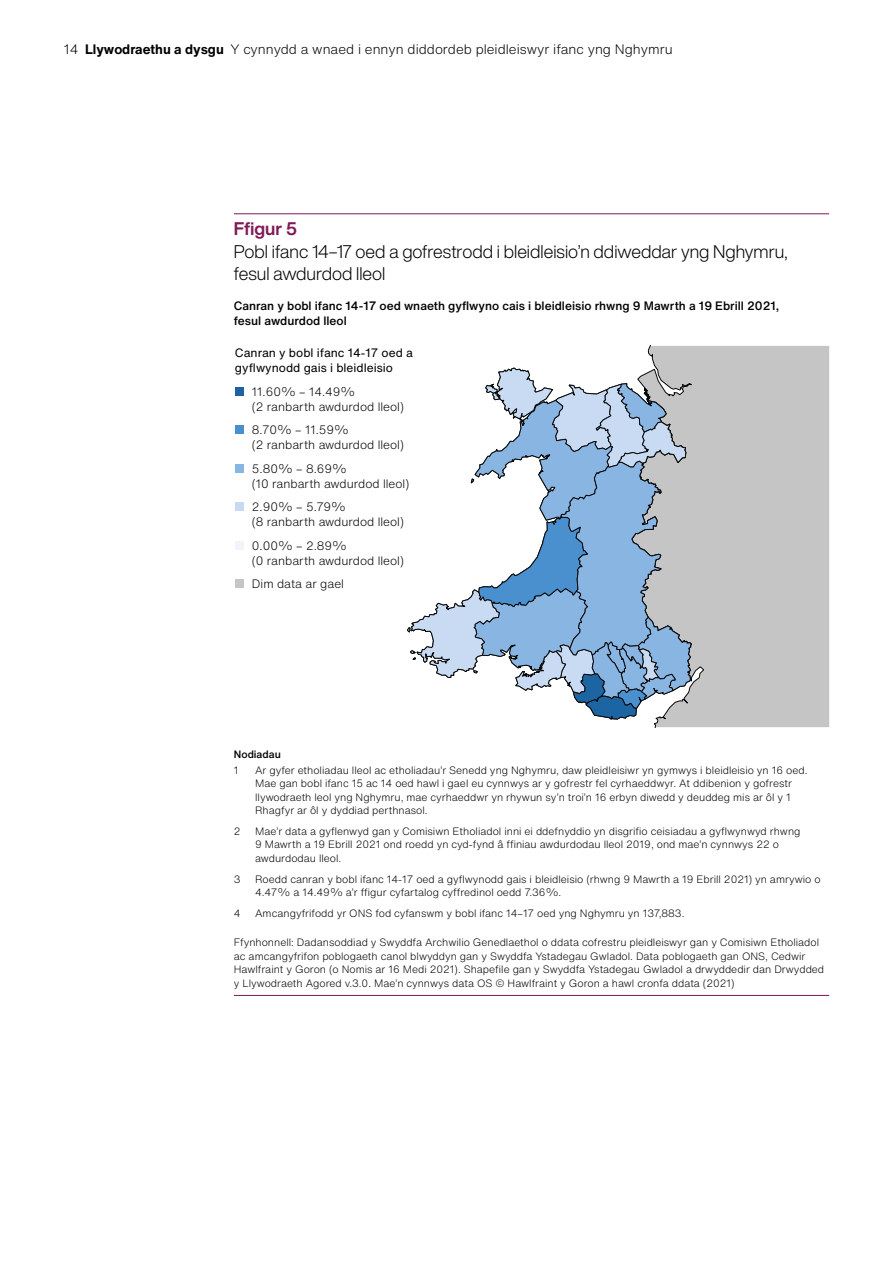
<style>
.page{position:relative;width:893px;height:1263px;background:#fff}
.page>*{position:absolute;margin:0;border:0;box-sizing:border-box;transform-origin:0 0}
.t1{font:300 18px/22.5px "Helvetica Now Display";color:#000}
.t2{font:300 13.5px "Helvetica Now Text";color:#000}
.t3{font:300 12px/15px "Helvetica Now Text";color:#000}
.t4{font:500 12px/15px "Helvetica Now Text";color:#000}
.t5{font:12px/15px "Helvetica Now Text";color:#000}
.t6{font:300 10.5px/13.5px "Helvetica Now Text";color:#000}
.t7{font:500 10.5px/15.6px "Helvetica Now Text";color:#000}
.s1{font-weight:700}
.s2{font-weight:700;color:#7f1a57}
.s3{font-weight:300}
</style>
<div class="page">
<hr style="left:234px;top:213px;width:595px;height:1px;background:#7f1a57">
<svg style="left:513px;top:346px;width:316px;height:381px;background:#c9c9c9"></svg>
<svg style="left:407px;top:368px;width:285px;height:351px"></svg>
<hr style="left:234px;top:995px;width:595px;height:1px;background:#7f1a57">
<div style="left:235px;top:387px;width:8px;height:9px;background:#1e63a1"></div>
<div style="left:235px;top:426px;width:8px;height:8px;background:#498fce"></div>
<div style="left:235px;top:464px;width:8px;height:9px;background:#88b5e3"></div>
<div style="left:235px;top:503px;width:8px;height:8px;background:#c8daf3"></div>
<div style="left:235px;top:541px;width:8px;height:9px;background:#f0f5fc"></div>
<div style="left:235px;top:580px;width:8px;height:8px;background:#c5c5c5"></div>
<p class="t2" style="left:64px;top:39px;width:610px">14 <span class="s1">Llywodraethu a dysgu</span> Y cynnydd a wnaed i ennyn diddordeb pleidleiswyr ifanc yng Nghymru</p>
<p class="t1" style="left:234px;top:218px;width:555px"><span class="s2">Ffigur 5<br></span>Pobl ifanc 14–17 oed a gofrestrodd i bleidleisio’n ddiweddar yng Nghymru, fesul awdurdod lleol</p>
<p class="t4" style="left:234px;top:298px;width:547px">Canran y bobl ifanc 14-17 oed wnaeth gyflwyno cais i bleidleisio rhwng 9 Mawrth a 19 Ebrill 2021, fesul awdurdod lleol</p>
<p class="t5" style="left:235px;top:345px;width:180px">Canran y bobl ifanc 14-17 oed a gyflwynodd gais i bleidleisio</p>
<p class="t3" style="left:252px;top:383px;width:154px">11.60% – 14.49%<br>(2 ranbarth awdurdod lleol)</p>
<p class="t3" style="left:252px;top:422px;width:154px">8.70% – 11.59%<br>(2 ranbarth awdurdod lleol)</p>
<p class="t3" style="left:252px;top:460px;width:159px">5.80% – 8.69%<br>(10 ranbarth awdurdod lleol)</p>
<p class="t3" style="left:252px;top:499px;width:154px">2.90% – 5.79%<br>(8 ranbarth awdurdod lleol)</p>
<p class="t3" style="left:252px;top:537px;width:154px">0.00% – 2.89%<br>(0 ranbarth awdurdod lleol)</p>
<p class="t3" style="left:252px;top:576px;width:94px">Dim data ar gael</p>
<p class="t7" style="left:234px;top:746px;width:49px">Nodiadau<br><span class="s3">1</span></p>
<p class="t6" style="left:255px;top:763px;width:554px">Ar gyfer etholiadau lleol ac etholiadau’r Senedd yng Nghymru, daw pleidleisiwr yn gymwys i bleidleisio yn 16 oed.<br>Mae gan bobl ifanc 15 ac 14 oed hawl i gael eu cynnwys ar y gofrestr fel cyrhaeddwyr. At ddibenion y gofrestr llywodraeth leol yng Nghymru, mae cyrhaeddwr yn rhywun sy’n troi’n 16 erbyn diwedd y deuddeg mis ar ôl y 1<br>Rhagfyr ar ôl y dyddiad perthnasol.</p>
<p class="t6" style="left:234px;top:824px;width:8px">2</p>
<p class="t6" style="left:255px;top:824px;width:547px">Mae’r data a gyflenwyd gan y Comisiwn Etholiadol inni ei ddefnyddio yn disgrifio ceisiadau a gyflwynwyd rhwng<br>9 Mawrth a 19 Ebrill 2021 ond roedd yn cyd-fynd â ffiniau awdurdodau lleol 2019, ond mae’n cynnwys 22 o awdurdodau lleol.</p>
<p class="t6" style="left:234px;top:872px;width:8px">3</p>
<p class="t6" style="left:255px;top:872px;width:567px">Roedd canran y bobl ifanc 14-17 oed a gyflwynodd gais i bleidleisio (rhwng 9 Mawrth a 19 Ebrill 2021) yn amrywio o<br>4.47% a 14.49% a’r ffigur cyfartalog cyffredinol oedd 7.36%.</p>
<p class="t6" style="left:234px;top:906px;width:8px">4</p>
<p class="t6" style="left:255px;top:906px;width:431px">Amcangyfrifodd yr ONS fod cyfanswm y bobl ifanc 14–17 oed yng Nghymru yn 137,883.</p>
<p class="t6" style="left:234px;top:935px;width:592px">Ffynhonnell: Dadansoddiad y Swyddfa Archwilio Genedlaethol o ddata cofrestru pleidleiswyr gan y Comisiwn Etholiadol ac amcangyfrifon poblogaeth canol blwyddyn gan y Swyddfa Ystadegau Gwladol. Data poblogaeth gan ONS, Cedwir Hawlfraint y Goron (o Nomis ar 16 Medi 2021). Shapefile gan y Swyddfa Ystadegau Gwladol a drwyddedir dan Drwydded y Llywodraeth Agored v.3.0. Mae’n cynnwys data OS © Hawlfraint y Goron a hawl cronfa ddata (2021)</p>
</div>
